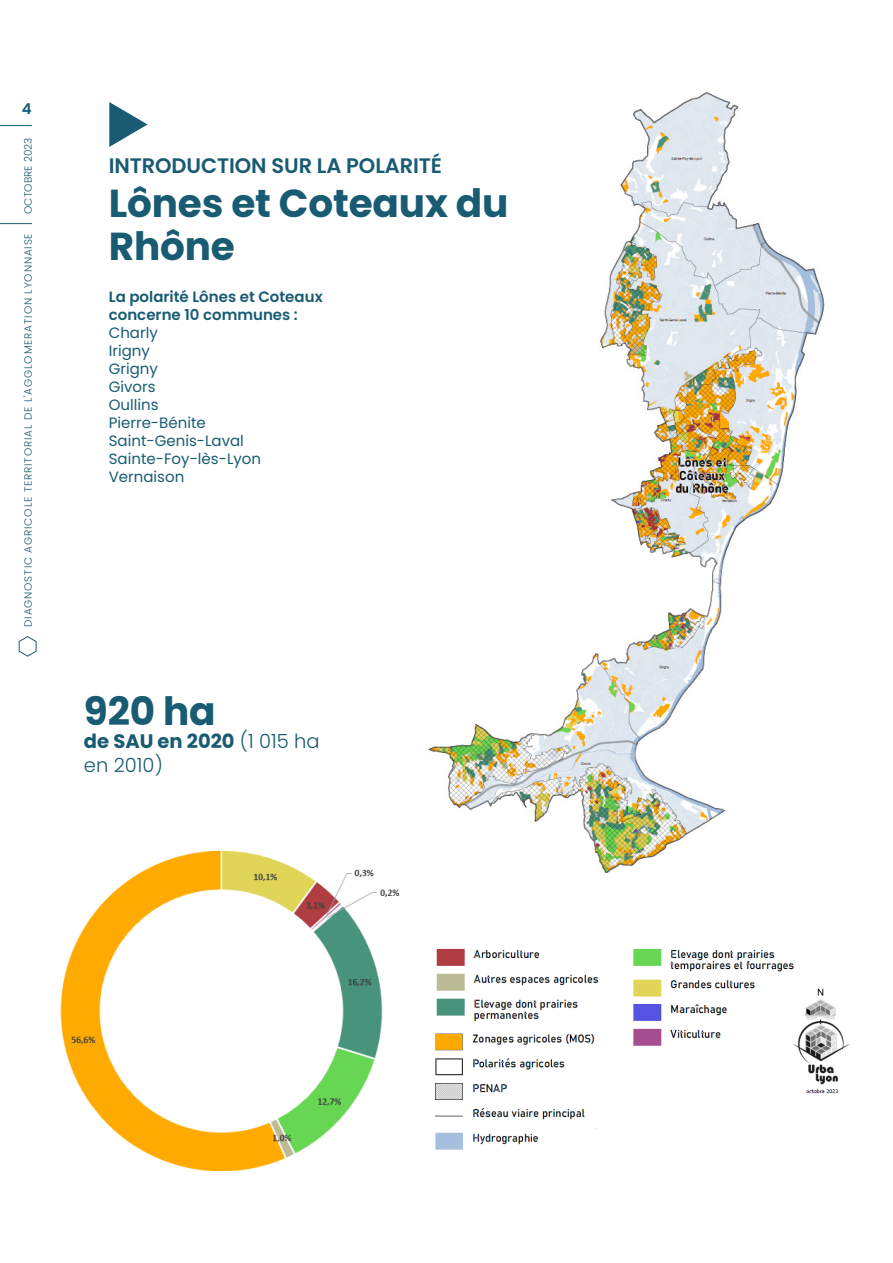
<style>
.page{position:relative;width:893px;height:1263px;background:#fff}
.page>*{position:absolute;margin:0;border:0;box-sizing:border-box;transform-origin:0 0}
.t1{font:700 39px "Poppins";letter-spacing:-.005em;color:#185b72}
.t2{font:600 21px "Poppins";letter-spacing:-.005em;color:#185b72}
.t3{font:300 19.5px/23.4px "Poppins";color:#185b72}
.INTERTITRE{font:15px "Poppins";color:#185b72}
.INTERTITRE-2{font:600 15px/18px "Poppins";color:#185b72}
.t4{font:300 10.5px "Poppins";letter-spacing:.08em;color:#185b72}
.t5{font:300 10.5px "Poppins";letter-spacing:.01em;color:#185b72}
.s1{font-weight:700}
</style>
<div class="page">
<img style="left:428px;top:92px;width:431px;height:780px">
<img style="left:60px;top:850px;width:339px;height:320px">
<svg style="left:109px;top:102px;width:39px;height:45px"></svg>
<img style="left:436px;top:948px;width:358px;height:98px">
<img style="left:435px;top:1025px;width:162px;height:125px">
<img style="left:787px;top:979px;width:63px;height:115px">
<svg style="left:18px;top:636px;width:19px;height:21px"></svg>
<hr style="left:0;top:223px;width:32px;height:1px;background:#185b72">
<hr style="left:0;top:125px;width:32px;height:1px;background:#185b72">
<p class="INTERTITRE-2" style="left:22px;top:99px;width:11px">4</p>
<p class="t5" style="left:22px;top:214px;width:78px;rotate:-90deg">OCTOBRE 2023</p>
<p class="t4" style="left:22px;top:627px;width:395px;rotate:-90deg">DIAGNOSTIC AGRICOLE TERRITORIAL DE L'AGGLOMERATION LYONNAISE</p>
<p class="t2" style="left:109px;top:154px;width:335px">INTRODUCTION SUR LA POLARITÉ</p>
<p class="t1" style="left:109px;top:181px;width:401px">Lônes et Coteaux du</p>
<p class="t1" style="left:109px;top:224px;width:128px">Rhône</p>
<p class="INTERTITRE-2" style="left:109px;top:288px;width:215px">La polarité Lônes et Coteaux concerne 10 communes :</p>
<p class="INTERTITRE" style="left:109px;top:324px;width:51px">Charly</p>
<p class="INTERTITRE" style="left:109px;top:342px;width:43px">Irigny</p>
<p class="INTERTITRE" style="left:109px;top:360px;width:51px">Grigny</p>
<p class="INTERTITRE" style="left:109px;top:378px;width:48px">Givors</p>
<p class="INTERTITRE" style="left:109px;top:396px;width:51px">Oullins</p>
<p class="INTERTITRE" style="left:109px;top:414px;width:98px">Pierre-Bénite</p>
<p class="INTERTITRE" style="left:109px;top:432px;width:137px">Saint-Genis-Laval</p>
<p class="INTERTITRE" style="left:109px;top:450px;width:154px">Sainte-Foy-lès-Lyon</p>
<p class="INTERTITRE" style="left:109px;top:468px;width:77px">Vernaison</p>
<p class="t1" style="left:84px;top:689px;width:133px">920 ha</p>
<p class="t3" style="left:84px;top:730px;width:237px"><span class="s1">de SAU en 2020</span> (1 015 ha en 2010)</p>
</div>
